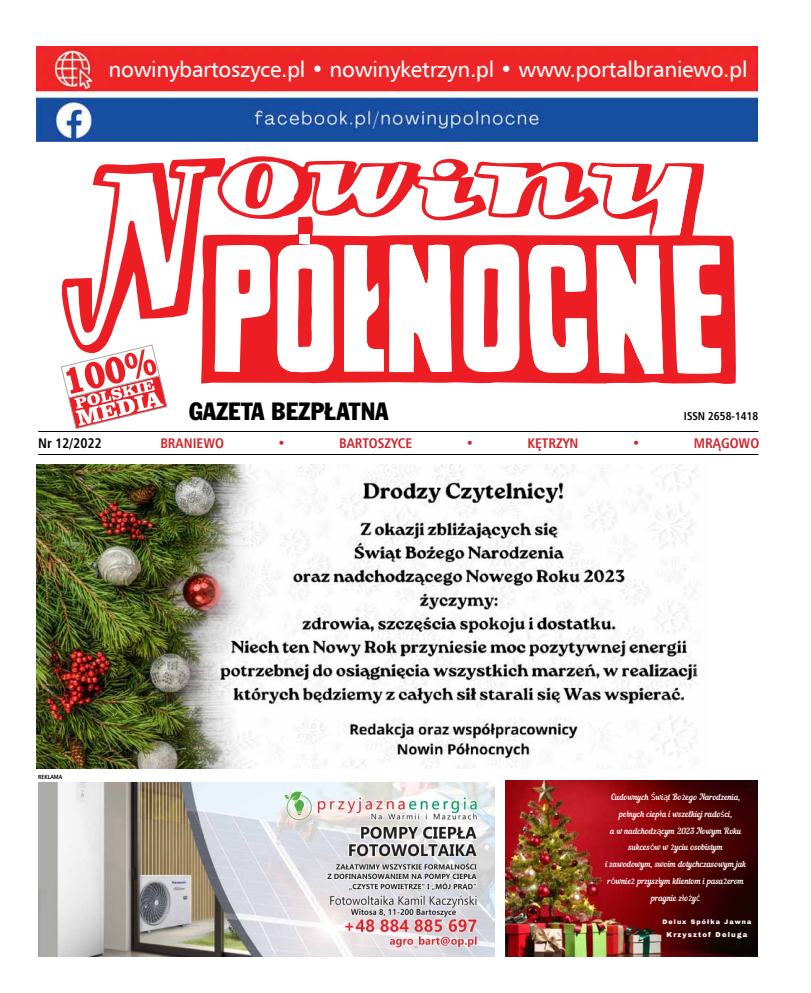
<style>
.page{position:relative;width:811px;height:993px;background:#fff}
.page>*{position:absolute;margin:0;border:0;box-sizing:border-box;transform-origin:0 0}
.t1{font:24.3px "Frank Goth Cn EU";color:#000}
.t2{font:22px "Humnst 777 EU";letter-spacing:-.015em;color:#fff}
.t3{font:700 14px "Humnst 777 Cn EU";color:#d2232a}
.t4{font:700 14px "Humnst 777 Cn EU";color:#000}
.t5{font:700 11.5px "Humnst 777 Cn EU";color:#000}
.t6{font:8.5px/16.7px "Nautilus Pompilius";color:#fff;text-align:center}
.t7{font:900 6.9px "Archivo";letter-spacing:.17em;color:#fff}
.t8{font:900 6.4px "Archivo";letter-spacing:.17em;color:#fff}
.t9{font:700 6px "Humnst 777 Cn EU";color:#000}
.s1{font-family:"Noto Sans"}
</style>
<div class="page">
<svg style="left:722px;top:235px;width:14px;height:149px;background:#ee3238"></svg>
<svg style="left:61px;top:156px;width:661px;height:273px"></svg>
<hr style="left:38px;top:431px;width:720px;height:1px;background:#000">
<hr style="left:38px;top:454px;width:720px;height:1px;background:#000">
<img style="left:38px;top:782px;width:456px;height:173px">
<img style="left:37px;top:47px;width:721px;height:94px">
<div style="left:108px;top:53px;width:584px;height:35px;background:#ee2526"></div>
<img style="left:505px;top:780px;width:252px;height:176px">
<img style="left:37px;top:464px;width:661px;height:303px">
<h2 class="t2" style="left:109px;top:56px;width:640px">nowinybartoszyce.pl • nowinyketrzyn.pl • www.portalbraniewo.pl</h2>
<h3 class="t4" style="left:38px;top:434px;width:65px">Nr 12/2022</h3>
<h1 class="t1" style="left:189px;top:395px;width:201px">GAZETA BEZPŁATNA</h1>
<h3 class="t5" style="left:684px;top:408px;width:76px">ISSN 2658-1418</h3>
<h3 class="t3" style="left:160px;top:434px;width:65px">BRANIEWO</h3>
<h3 class="t3" style="left:277px;top:434px;width:10px">•</h3>
<h3 class="t3" style="left:339px;top:434px;width:74px">BARTOSZYCE</h3>
<h3 class="t3" style="left:466px;top:434px;width:10px">•</h3>
<h3 class="t3" style="left:527px;top:434px;width:53px">KĘTRZYN</h3>
<h3 class="t3" style="left:632px;top:434px;width:10px">•</h3>
<h3 class="t3" style="left:694px;top:434px;width:67px">MRĄGOWO</h3>
<p class="t9" style="left:38px;top:773px;width:26px">REKLAMA</p>
<p class="t6" style="left:605px;top:789px;width:142px">Cudownych <span class="s1">Ś</span>wi<span class="s1">ą</span>t Bo<span class="s1">ż</span>ego Narodzenia, pe<span class="s1">ł</span>nych ciep<span class="s1">ł</span>a i wszelkiej rado<span class="s1">ś</span>ci,<br>a w nadchodz<span class="s1">ą</span>cym 2023 Nowym Roku sukces<span class="s1">ó</span>w w <span class="s1">ż</span>yciu osobistym<br>i zawodowym, swoim dotychczasowym jak r<span class="s1">ó</span>wnie<span class="s1">ż</span> przysz<span class="s1">ł</span>ym klientom i pasa<span class="s1">ż</span>erom pragnie z<span class="s1">ł</span>o<span class="s1">ż</span>y<span class="s1">ć</span></p>
<p class="t8" style="left:662px;top:917px;width:90px">Delux Spółka Jawna</p>
<p class="t7" style="left:666px;top:930px;width:82px">Krzysztof Deluga</p>
</div>
